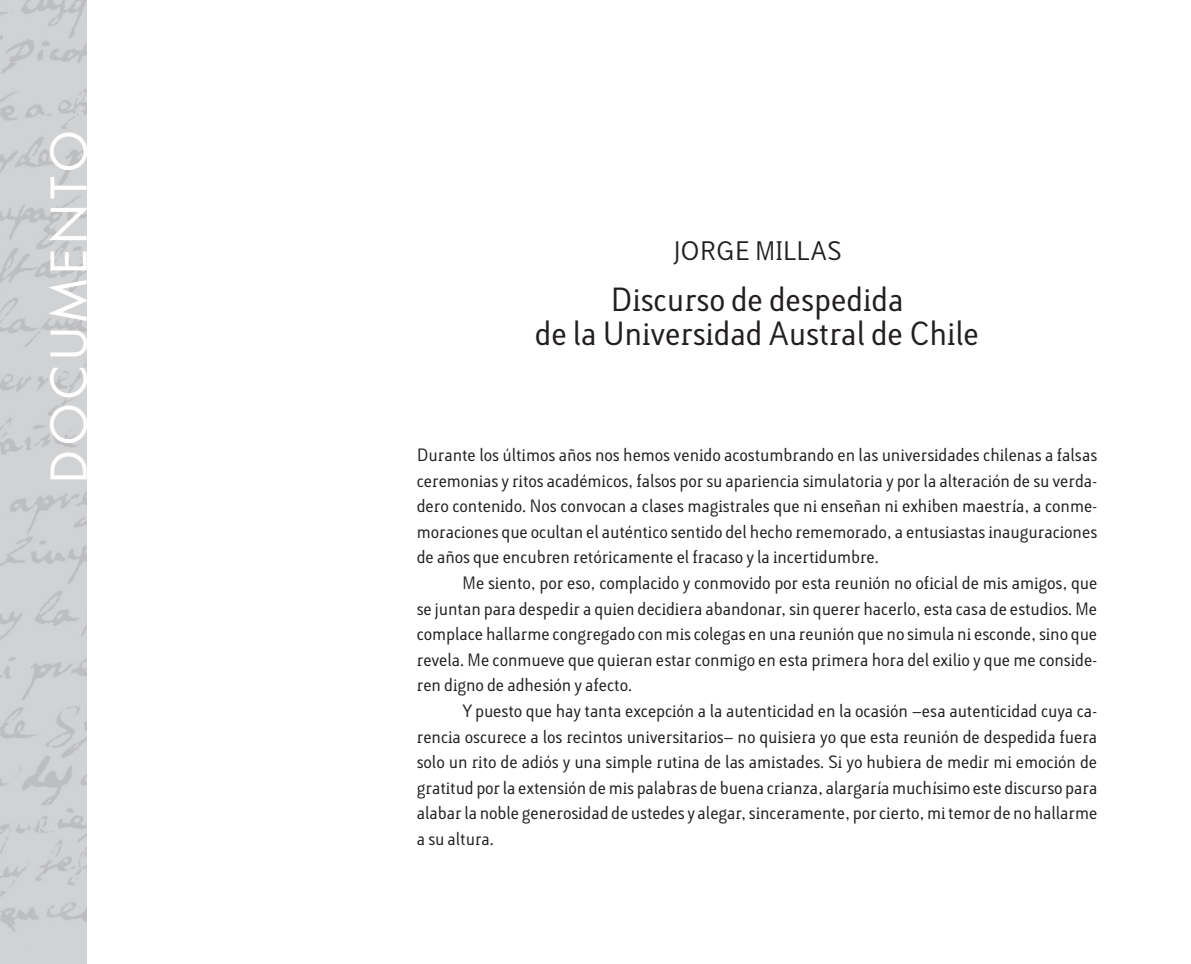
<style>
.page{position:relative;width:1191px;height:964px;background:#fff}
.page>*{position:absolute;margin:0;border:0;box-sizing:border-box;transform-origin:0 0}
.t1{font:48px "Futura";letter-spacing:.1em;color:#fff}
.DOCUMENTO_TÍTULO{font:30px "Lacuna";letter-spacing:-.01em;color:#231f20}
.DOCUMENTO_AUTOR{font:24px "Lacuna";letter-spacing:-.01em;color:#231f20}
.RESEÑA_PARRAFO{font:16px/25.6px "Lacuna";letter-spacing:-.01em;color:#231f20;text-align:justify}
</style>
<div class="page">
<img style="left:0;top:0;width:87px;height:963px">
<p class="t1" style="left:36px;top:483px;width:354px;rotate:-90deg">DOCUMENTO</p>
<p class="DOCUMENTO_AUTOR" style="left:672px;top:236px;width:171px">JORGE MILLAS</p>
<p class="DOCUMENTO_TÍTULO" style="left:610px;top:281px;width:295px">Discurso de despedida</p>
<p class="DOCUMENTO_TÍTULO" style="left:535px;top:315px;width:446px">de la Universidad Austral de Chile</p>
<p class="RESEÑA_PARRAFO" style="left:417px;top:442px;width:682px">Durante los últimos años nos hemos venido acostumbrando en las universidades chilenas a falsas ceremonias y ritos académicos, falsos por su apariencia simulatoria y por la alteración de su verda&shy;dero contenido. Nos convocan a clases magistrales que ni enseñan ni exhiben maestría, a conme&shy;moraciones que ocultan el auténtico sentido del hecho rememorado, a entusiastas inauguraciones de años que encubren retóricamente el fracaso y la incertidumbre.</p>
<p class="RESEÑA_PARRAFO" style="left:417px;top:570px;width:682px;text-indent:45px">Me siento, por eso, complacido y conmovido por esta reunión no oficial de mis amigos, que se juntan para despedir a quien decidiera abandonar, sin querer hacerlo, esta casa de estudios. Me complace hallarme congregado con mis colegas en una reunión que no simula ni esconde, sino que revela. Me conmueve que quieran estar conmigo en esta primera hora del exilio y que me conside&shy;ren digno de adhesión y afecto.</p>
<p class="RESEÑA_PARRAFO" style="left:417px;top:698px;width:682px;text-indent:45px">Y puesto que hay tanta excepción a la autenticidad en la ocasión —esa autenticidad cuya ca&shy;rencia oscurece a los recintos universitarios— no quisiera yo que esta reunión de despedida fuera solo un rito de adiós y una simple rutina de las amistades. Si yo hubiera de medir mi emoción de gratitud por la extensión de mis palabras de buena crianza, alargaría muchísimo este discurso para alabar la noble generosidad de ustedes y alegar, sinceramente, por cierto, mi temor de no hallarme a su altura.</p>
</div>
